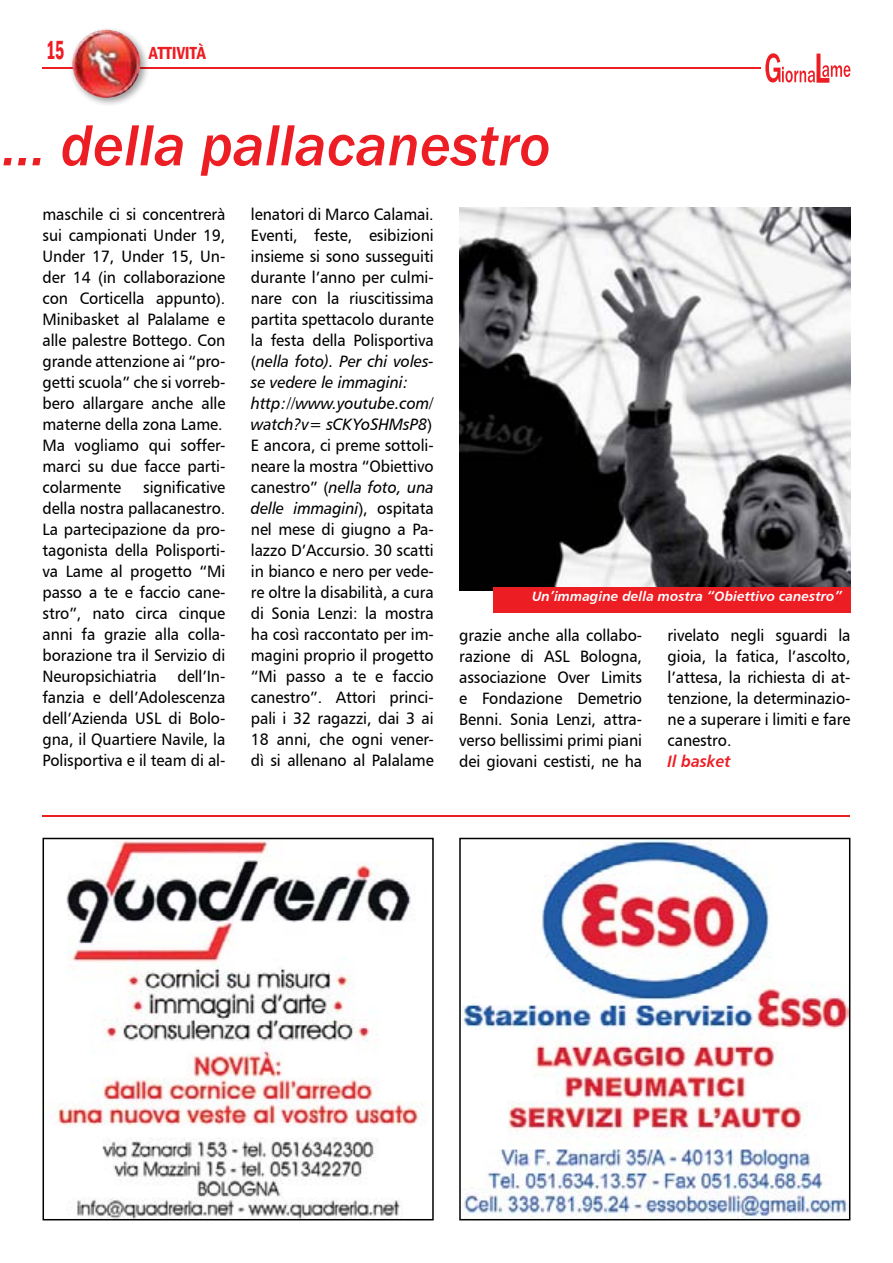
<style>
.page{position:relative;width:893px;height:1263px;background:#fff}
.page>*{position:absolute;margin:0;border:0;box-sizing:border-box;transform-origin:0 0}
.t1{font:italic 500 60px "Franklin Gothic";color:#ed1d24}
.t2{font:600 condensed 27px "Franklin Gothic";color:#ed1d24;scale:.67 1}
.t3{font:600 condensed 18px "Franklin Gothic";color:#ed1d24}
.t4{font:16.5px/21px "Humanist 777 BT Roman B";letter-spacing:-.005em;color:#000;text-align:justify;scale:.95 1}
.t5{font:16.5px/21px "Humanist 777 BT Italic B";letter-spacing:-.005em;color:#000;scale:.95 1}
.t6{font:16.5px "Humanist 777 BT Bold Italic B";letter-spacing:-.005em;color:#ed1d24;scale:.95 1}
.t7{font:13.5px "Humanist 777 BT Bold Italic B";color:#fff}
.s1{font-family:"Humanist 777 BT Roman B"}
</style>
<div class="page">
<hr style="left:43px;top:67px;width:718px;height:2px;background:#ed1d24">
<svg style="left:765px;top:53px;width:85px;height:30px"></svg>
<div style="left:68px;top:26px;width:83px;height:82px;background:#000;opacity:.4"></div>
<img style="left:72px;top:30px;width:68px;height:68px;border-radius:34px">
<img style="left:55px;top:841px;width:367px;height:376px">
<div style="left:43px;top:838px;width:391px;height:382px;border:2px solid #000"></div>
<hr style="left:43px;top:816px;width:807px;height:1px;background:#ed1d24">
<img style="left:462px;top:841px;width:385px;height:376px">
<div style="left:459px;top:838px;width:391px;height:382px;border:2px solid #000"></div>
<img style="left:459px;top:207px;width:391px;height:383px">
<div style="left:493px;top:587px;width:357px;height:25px;background:#ed1d24"></div>
<h2 class="t2" style="left:46px;top:32px;width:29px">15</h2>
<p class="t3" style="left:149px;top:41px;width:59px">Attività</p>
<h1 class="t1" style="left:2px;top:108px;width:550px">... della pallacanestro</h1>
<p class="t4" style="left:43px;top:203px;width:194px;text-align:left">maschile ci si concentrerà sui campionati Under 19,<br>Under 17, Under 15, Un&shy;der 14 (in collaborazione con Corticella appunto).<br>Minibasket al Palalame e alle palestre Bottego. Con grande attenzione ai “pro&shy;getti scuola” che si vorreb&shy;bero allargare anche alle materne della zona Lame.<br>Ma vogliamo qui soffer&shy;marci su due facce parti&shy;colarmente</p>
<p class="t4" style="left:43px;top:476px;width:194px;text-indent:101px">significative della nostra pallacanestro.<br>La partecipazione da pro&shy;tagonista della Polisporti&shy;va Lame al progetto “Mi passo a te e faccio cane&shy;stro”, nato circa cinque anni fa grazie alla colla&shy;borazione tra il Servizio di Neuropsichiatria</p>
<p class="t4" style="left:43px;top:665px;width:194px;text-indent:135px">dell’In&shy;fanzia e dell’Adolescenza dell’Azienda USL di Bolo&shy;gna, il Quartiere Navile, la Polisportiva e il team di al-</p>
<p class="t4" style="left:251px;top:203px;width:194px">lenatori di Marco Calamai.<br>Eventi, feste, esibizioni insieme si sono susseguiti durante l’anno per culmi&shy;nare con la riuscitissima partita spettacolo durante la festa della Polisportiva</p>
<p class="t5" style="left:251px;top:350px;width:194px"><span class="s1">(</span>nella foto). Per chi voles&shy;se vedere le immagini: http://www.youtube.com/ watch?v= sCKYoSHMsP8<span class="s1">)</span></p>
<p class="t4" style="left:251px;top:434px;width:194px">E ancora, ci preme sottoli&shy;neare la mostra “Obiettivo</p>
<p class="t5" style="left:251px;top:476px;width:194px"><span class="s1">canestro” (</span>nella foto, una delle immagini<span class="s1">), ospitata</span></p>
<p class="t4" style="left:251px;top:518px;width:194px">nel mese di giugno a Pa&shy;lazzo D’Accursio. 30 scatti in bianco e nero per vede&shy;re oltre la disabilità, a cura di Sonia Lenzi: la mostra ha così raccontato per im&shy;magini proprio il progetto “Mi passo a te e faccio canestro”. Attori princi&shy;pali i 32 ragazzi, dai 3 ai 18 anni, che ogni vener&shy;dì si allenano al Palalame</p>
<p class="t7" style="left:532px;top:588px;width:311px">Un’immagine della mostra “Obiettivo canestro”</p>
<p class="t4" style="left:459px;top:624px;width:194px">grazie anche alla collabo&shy;razione di ASL Bologna, associazione Over Limits e Fondazione Demetrio Benni. Sonia Lenzi, attra&shy;verso bellissimi primi piani dei giovani cestisti, ne ha</p>
<p class="t4" style="left:668px;top:624px;width:194px">rivelato negli sguardi la gioia, la fatica, l’ascolto, l’attesa, la richiesta di at&shy;tenzione, la determinazio&shy;ne a superare i limiti e fare canestro.</p>
<p class="t6" style="left:668px;top:751px;width:68px">Il basket</p>
</div>
